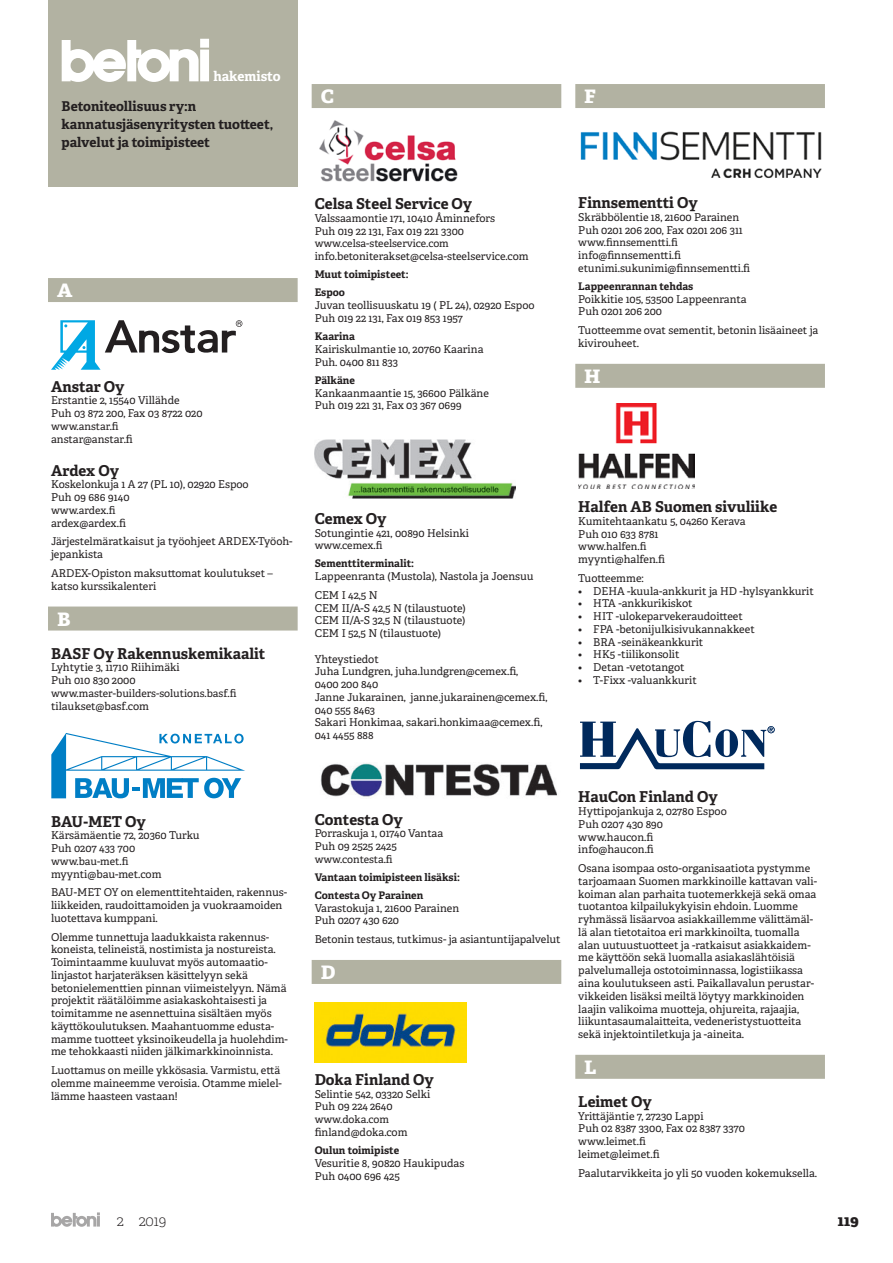
<style>
.page{position:relative;width:893px;height:1263px;background:#fff}
.page>*{position:absolute;margin:0;border:0;box-sizing:border-box;transform-origin:0 0}
.t1{font:700 24px "Adelle";color:#fff}
.t2{font:700 15px "Adelle";color:#231f20}
.t3{font:100 15px "Adelle";color:#231f20}
.t4{font:800 15px "Adelle";color:#231f20}
.t5{font:700 13.5px/18px "Adelle";letter-spacing:-.005em;color:#231f20}
.t6{font:700 13.5px "Adelle";color:#fff}
.t7{font:10.8px/12.8px "Adelle";color:#231f20}
.t8{font:700 10.5px/18px "Adelle";color:#231f20}
.t9{font:10.5px "Adelle";color:#231f20}
.s1{font-weight:400}
</style>
<div class="page">
<svg style="left:51px;top:1212px;width:49px;height:15px"></svg>
<div style="left:48px;top:0;width:250px;height:186px;background:#b2b2a2"></div>
<div style="left:48px;top:278px;width:250px;height:24px;background:#b2b2a2"></div>
<div style="left:48px;top:606px;width:250px;height:24px;background:#b2b2a2"></div>
<svg style="left:51px;top:320px;width:191px;height:50px"></svg>
<svg style="left:51px;top:733px;width:194px;height:65px"></svg>
<div style="left:312px;top:84px;width:249px;height:24px;background:#b2b2a2"></div>
<div style="left:312px;top:960px;width:249px;height:24px;background:#b2b2a2"></div>
<img style="left:319px;top:120px;width:139px;height:62px">
<img style="left:315px;top:439px;width:201px;height:59px">
<img style="left:320px;top:763px;width:237px;height:34px">
<img style="left:315px;top:1002px;width:151px;height:60px">
<svg style="left:62px;top:39px;width:147px;height:43px"></svg>
<div style="left:575px;top:84px;width:250px;height:24px;background:#b2b2a2"></div>
<div style="left:575px;top:364px;width:250px;height:24px;background:#b2b2a2"></div>
<div style="left:575px;top:1055px;width:250px;height:24px;background:#b2b2a2"></div>
<img style="left:580px;top:131px;width:242px;height:47px">
<img style="left:578px;top:403px;width:116px;height:86px">
<svg style="left:580px;top:721px;width:195px;height:48px"></svg>
<p class="t6" style="left:213px;top:67px;width:69px">hakemisto</p>
<p class="t5" style="left:62px;top:97px;width:213px">Betoniteollisuus ry:n kannatusjäsenyritysten tuotteet, palvelut ja toimipisteet</p>
<p class="t1" style="left:57px;top:273px;width:15px">a</p>
<p class="t2" style="left:51px;top:377px;width:75px">Anstar Oy</p>
<p class="t7" style="left:51px;top:394px;width:153px">Erstantie 2, 15540 Villähde<br>Puh 03 872 200, Fax 03 8722 020</p>
<p class="t9" style="left:51px;top:420px;width:69px">www.anstar.fi</p>
<p class="t7" style="left:51px;top:433px;width:83px">anstar@anstar.fi</p>
<p class="t2" style="left:51px;top:461px;width:70px">Ardex Oy</p>
<p class="t7" style="left:51px;top:478px;width:199px">Koskelonkuja 1 A 27 (PL 10), 02920 Espoo<br>Puh 09 686 9140</p>
<p class="t9" style="left:51px;top:504px;width:66px">www.ardex.fi</p>
<p class="t7" style="left:51px;top:514px;width:243px;line-height:18.8px">ardex@ardex.fi<br>Järjestelmäratkaisut ja työohjeet ARDEX-Työoh-</p>
<p class="t7" style="left:51px;top:545px;width:223px;line-height:18.8px">jepankista<br>ARDEX-Opiston maksuttomat koulutukset –</p>
<p class="t7" style="left:51px;top:580px;width:107px">katso kurssikalenteri</p>
<p class="t1" style="left:57px;top:602px;width:15px">b</p>
<p class="t2" style="left:51px;top:644px;width:216px">BASF Oy Rakennuskemikaalit</p>
<p class="t7" style="left:51px;top:661px;width:130px">Lyhtytie 3, 11710 Riihimäki<br>Puh 010 830 2000</p>
<p class="t9" style="left:51px;top:687px;width:187px">www.master-builders-solutions.basf.fi</p>
<p class="t7" style="left:51px;top:700px;width:99px">tilaukset@basf.com</p>
<p class="t2" style="left:51px;top:812px;width:96px">BAU-MET Oy</p>
<p class="t7" style="left:51px;top:829px;width:150px">Kärsämäentie 72, 20360 Turku<br>Puh 0207 433 700</p>
<p class="t9" style="left:51px;top:855px;width:79px">www.bau-met.fi</p>
<p class="t7" style="left:51px;top:864px;width:238px;line-height:18.8px">myynti@bau-met.com<br>BAU-MET OY on elementtitehtaiden, rakennus-</p>
<p class="t7" style="left:51px;top:899px;width:233px">liikkeiden, raudoittamoiden ja vuokraamoiden luotettava kumppani.</p>
<p class="t7" style="left:51px;top:930px;width:238px">Olemme tunnettuja laadukkaista rakennus&shy;koneista, telineistä, nostimista ja nostureista.<br>Toimintaamme kuuluvat myös automaatio&shy;linjastot harjateräksen käsittelyyn sekä betonielementtien pinnan viimeistelyyn. Nämä projektit räätälöimme asiakaskohtaisesti ja toimitamme ne asennettuina sisältäen myös käyttökoulutuksen. Maahantuomme edusta&shy;mamme tuotteet yksinoikeudella ja huolehdim&shy;me tehokkaasti niiden jälkimarkkinoinnista.</p>
<p class="t7" style="left:51px;top:1064px;width:232px">Luottamus on meille ykkösasia. Varmistu, että olemme maineemme veroisia. Otamme mielel&shy;lämme haasteen vastaan!</p>
<p class="t1" style="left:321px;top:79px;width:15px">c</p>
<p class="t1" style="left:584px;top:79px;width:14px">f</p>
<p class="t2" style="left:315px;top:194px;width:159px">Celsa Steel Service Oy</p>
<p class="t7" style="left:315px;top:212px;width:182px">Valssaamontie 171, 10410 Åminnefors<br>Puh 019 22 131, Fax 019 221 3300</p>
<p class="t9" style="left:315px;top:237px;width:136px">www.celsa-steelservice.com</p>
<p class="t7" style="left:315px;top:250px;width:216px">info.betoniterakset@celsa-steelservice.com</p>
<p class="t8" style="left:315px;top:265px;width:95px">Muut toimipisteet:<br>Espoo</p>
<p class="t7" style="left:315px;top:299px;width:221px">Juvan teollisuuskatu 19 ( PL 24), 02920 Espoo<br>Puh 019 22 131, Fax 019 853 1957</p>
<p class="t8" style="left:315px;top:328px;width:42px">Kaarina</p>
<p class="t7" style="left:315px;top:343px;width:170px">Kairiskulmantie 10, 20760 Kaarina<br>Puh. 0400 811 833</p>
<p class="t8" style="left:315px;top:371px;width:42px">Pälkäne</p>
<p class="t7" style="left:315px;top:387px;width:176px">Kankaanmaantie 15, 36600 Pälkäne<br>Puh 019 221 31, Fax 03 367 0699</p>
<p class="t2" style="left:578px;top:193px;width:121px">Finnsementti Oy</p>
<p class="t7" style="left:578px;top:211px;width:166px">Skräbbölentie 18, 21600 Parainen<br>Puh 0201 206 200, Fax 0201 206 311</p>
<p class="t9" style="left:578px;top:236px;width:101px">www.finnsementti.fi</p>
<p class="t7" style="left:578px;top:249px;width:173px">info@finnsementti.fi etunimi.sukunimi@finnsementti.fi</p>
<p class="t8" style="left:578px;top:277px;width:117px">Lappeenrannan tehdas</p>
<p class="t7" style="left:578px;top:293px;width:170px">Poikkitie 105, 53500 Lappeenranta<br>Puh 0201 206 200</p>
<p class="t7" style="left:578px;top:324px;width:242px">Tuotteemme ovat sementit, betonin lisäaineet ja kivirouheet.</p>
<p class="t1" style="left:584px;top:359px;width:18px">h</p>
<p class="t2" style="left:315px;top:509px;width:73px">Cemex Oy</p>
<p class="t7" style="left:315px;top:526px;width:156px">Sotungintie 421, 00890 Helsinki</p>
<p class="t8" style="left:315px;top:537px;width:101px"><span class="s1">www.cemex.fi<br></span>Sementtiterminalit:</p>
<p class="t7" style="left:315px;top:567px;width:220px;line-height:18.8px">Lappeenranta (Mustola), Nastola ja Joensuu<br>CEM I 42,5 N</p>
<p class="t7" style="left:315px;top:601px;width:153px;text-align:justify">CEM II/A-S 42,5 N (tilaustuote)<br>CEM II/A-S 32,5 N (tilaustuote)<br>CEM I 52,5 N (tilaustuote)</p>
<p class="t7" style="left:315px;top:652px;width:234px">Yhteystiedot<br>Juha Lundgren, juha.lundgren@cemex.fi,<br>0400 200 840<br>Janne Jukarainen, janne.jukarainen@cemex.fi,<br>040 555 8463<br>Sakari Honkimaa, sakari.honkimaa@cemex.fi,<br>041 4455 888</p>
<p class="t2" style="left:578px;top:497px;width:200px">Halfen AB Suomen sivuliike</p>
<p class="t7" style="left:578px;top:515px;width:169px">Kumitehtaankatu 5, 04260 Kerava<br>Puh 010 633 8781</p>
<p class="t9" style="left:578px;top:540px;width:70px">www.halfen.fi</p>
<p class="t7" style="left:578px;top:550px;width:88px;line-height:18.8px">myynti@halfen.fi<br>Tuotteemme:</p>
<p class="t7" style="left:578px;top:585px;width:237px">• DEHA -kuula-ankkurit ja HD -hylsyankkurit</p>
<p class="t7" style="left:578px;top:597px;width:116px">• HTA -ankkurikiskot</p>
<p class="t7" style="left:578px;top:610px;width:166px">• HIT -ulokeparvekeraudoitteet</p>
<p class="t7" style="left:578px;top:623px;width:178px">• FPA -betonijulkisivukannakkeet</p>
<p class="t7" style="left:578px;top:636px;width:127px">• BRA -seinäkeankkurit</p>
<p class="t7" style="left:578px;top:648px;width:103px">• HK5 -tiilikonsolit</p>
<p class="t7" style="left:578px;top:661px;width:108px">• Detan -vetotangot</p>
<p class="t7" style="left:578px;top:674px;width:120px">• T-Fixx -valuankkurit</p>
<p class="t2" style="left:315px;top:810px;width:90px">Contesta Oy</p>
<p class="t7" style="left:315px;top:827px;width:130px">Porraskuja 1, 01740 Vantaa<br>Puh 09 2525 2425</p>
<p class="t8" style="left:315px;top:850px;width:147px"><span class="s1">www.contesta.fi<br></span>Vantaan toimipisteen lisäksi:<br>Contesta Oy Parainen</p>
<p class="t7" style="left:315px;top:901px;width:146px">Varastokuja 1, 21600 Parainen<br>Puh 0207 430 620</p>
<p class="t7" style="left:315px;top:933px;width:248px">Betonin testaus, tutkimus- ja asiantuntijapalvelut</p>
<p class="t1" style="left:321px;top:955px;width:16px">d</p>
<p class="t2" style="left:315px;top:1070px;width:121px">Doka Finland Oy</p>
<p class="t7" style="left:315px;top:1088px;width:117px">Selintie 542, 03320 Selki<br>Puh 09 224 2640</p>
<p class="t9" style="left:315px;top:1113px;width:76px">www.doka.com</p>
<p class="t7" style="left:315px;top:1126px;width:94px">finland@doka.com</p>
<p class="t8" style="left:315px;top:1141px;width:86px">Oulun toimipiste</p>
<p class="t7" style="left:315px;top:1157px;width:151px">Vesuritie 8, 90820 Haukipudas<br>Puh 0400 696 425</p>
<p class="t2" style="left:578px;top:787px;width:141px">HauCon Finland Oy</p>
<p class="t7" style="left:578px;top:805px;width:150px">Hyttipojankuja 2, 02780 Espoo<br>Puh 0207 430 890 www.haucon.fi info@haucon.fi</p>
<p class="t7" style="left:578px;top:862px;width:240px">Osana isompaa osto-organisaatiota pystymme tarjoamaan Suomen markkinoille kattavan vali&shy;koiman alan parhaita tuotemerkkejä sekä omaa tuotantoa kilpailukykyisin ehdoin. Luomme ryhmässä lisäarvoa asiakkaillemme välittämäl&shy;lä alan tietotaitoa eri markkinoilta, tuomalla alan uutuustuotteet ja -ratkaisut asiakkaidem&shy;me käyttöön sekä luomalla asiakaslähtöisiä palvelumalleja ostotoiminnassa, logistiikassa aina koulutukseen asti. Paikallavalun perustar&shy;vikkeiden lisäksi meiltä löytyy markkinoiden laajin valikoima muotteja, ohjureita, rajaajia, liikuntasaumalaitteita, vedeneristystuotteita sekä injektointiletkuja ja -aineita.</p>
<p class="t1" style="left:584px;top:1050px;width:14px">l</p>
<p class="t2" style="left:578px;top:1092px;width:75px">Leimet Oy</p>
<p class="t7" style="left:578px;top:1110px;width:168px">Yrittäjäntie 7, 27230 Lappi<br>Puh 02 8387 3300, Fax 02 8387 3370</p>
<p class="t9" style="left:578px;top:1135px;width:69px">www.leimet.fi</p>
<p class="t7" style="left:578px;top:1145px;width:240px;line-height:18.8px">leimet@leimet.fi<br>Paalutarvikkeita jo yli 50 vuoden kokemuksella.</p>
<h2 class="t3" style="left:117px;top:1211px;width:51px">2 2019</h2>
<h2 class="t4" style="left:837px;top:1211px;width:23px">119</h2>
</div>
